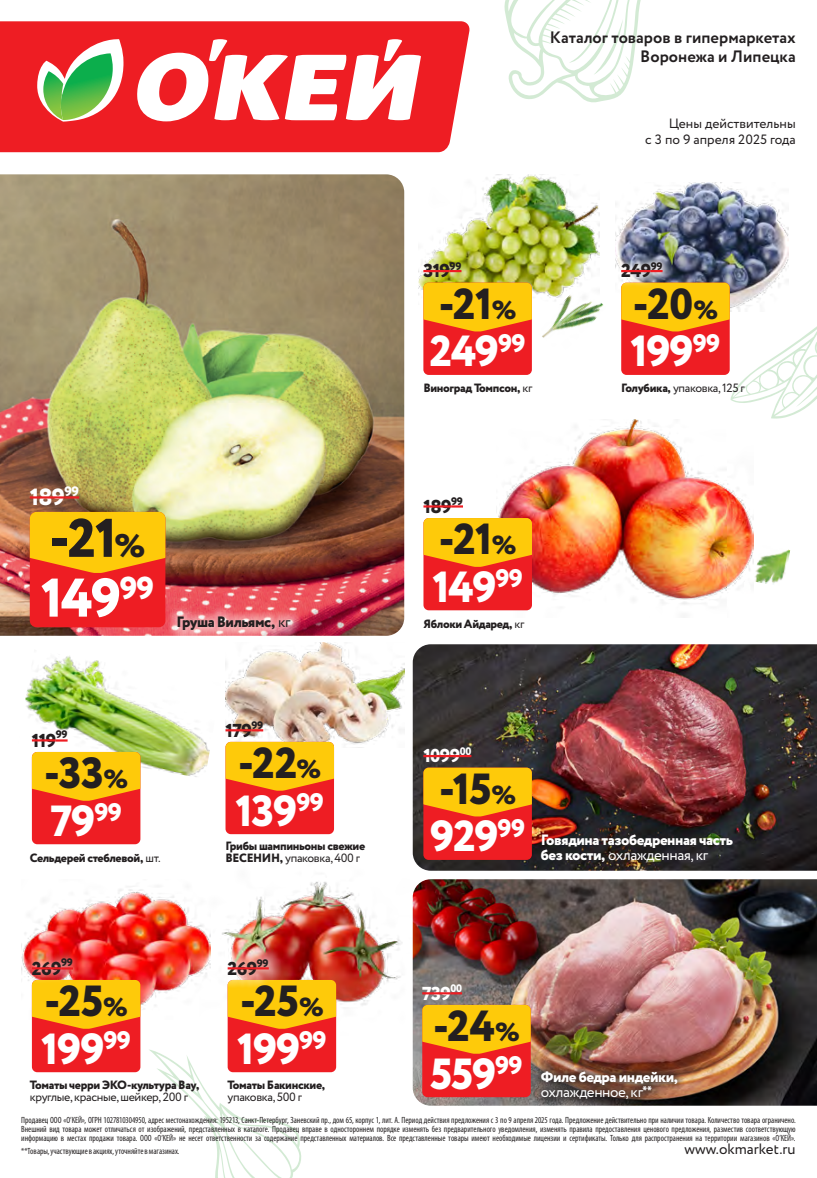
<style>
.page{position:relative;width:817px;height:1178px;background:#fff}
.page>*{position:absolute;margin:0;border:0;box-sizing:border-box;transform-origin:0 0}
.t1{font:800 54.3px "Circe";color:#231f20}
.t2{font:800 54.3px "Circe";color:#fff}
.t3{font:800 43.5px "Circe";letter-spacing:-.03em;color:#fff}
.t4{font:800 43.5px "Circe";letter-spacing:-.01em;color:#231f20}
.t5{font:800 31.65px "Circe";color:#fff}
.t6{font:800 23.4px "Circe";color:#fff}
.t7{font:800 18.75px "Circe";letter-spacing:-.03em;color:#231f20}
.t8{font:800 18.75px "Circe";letter-spacing:-.03em;color:#fff}
.t9{font:700 16.5px/19.8px "Circe";color:#231f20;text-align:right}
.t10{font:800 15px/15px "Circe";letter-spacing:-.03em;color:#fff}
.t11{font:800 15px "Circe";letter-spacing:-.03em;color:#231f20}
.t12{font:15px "Circe";color:#231f20}
.t13{font:13.5px/16.2px "Circe";color:#231f20;text-align:right}
.t14{font:800 12px/12px "Circe";letter-spacing:-.03em;color:#231f20}
.t15{font:12px "Circe";letter-spacing:-.03em;color:#231f20}
.t16{font:condensed 9px/9px "Myriad Pro";color:#231f20;text-align:justify;scale:.95 1}
.s1{font-size:32.7px}
.s2{font-weight:400}
.s3{font-size:26.1px}
.s4{font-weight:800}
.s5{font-family:"PT Sans";font-weight:700;font-stretch:condensed}
</style>
<div class="page">
<img style="left:542px;top:303px;width:61px;height:35px">
<img style="left:753px;top:545px;width:37px;height:39px">
<svg style="left:504px;top:0;width:137px;height:103px"></svg>
<svg style="left:149px;top:1049px;width:154px;height:129px"></svg>
<img style="left:412px;top:644px;width:404px;height:227px">
<img style="left:412px;top:879px;width:404px;height:227px">
<div style="left:423px;top:768px;width:108px;height:92px;background:#ee1d23;border-radius:5px"></div>
<svg style="left:423px;top:768px;width:108px;height:49px;background:#fbb30d"></svg>
<hr style="left:423px;top:755px;width:36px;height:2px;background:#ee1d23">
<svg style="left:459px;top:755px;width:12px;height:2px"></svg>
<div style="left:422px;top:1005px;width:108px;height:92px;background:#ee1d23;border-radius:5px"></div>
<svg style="left:422px;top:1005px;width:108px;height:49px;background:#fbb40d"></svg>
<hr style="left:422px;top:992px;width:28px;height:2px;background:#ee1d23">
<svg style="left:450px;top:992px;width:12px;height:2px"></svg>
<div style="left:532px;top:1062px;width:154px;height:46px;background:#231f20;opacity:.75"></div>
<img style="left:0;top:174px;width:404px;height:462px">
<img style="left:210px;top:859px;width:213px;height:176px">
<img style="left:418px;top:174px;width:182px;height:130px">
<img style="left:496px;top:420px;width:257px;height:191px">
<img style="left:225px;top:643px;width:179px;height:105px">
<img style="left:25px;top:655px;width:185px;height:124px">
<svg style="left:168px;top:606px;width:133px;height:30px;background:#ed868f"></svg>
<div style="left:30px;top:512px;width:135px;height:115px;background:#ee1d23;border-radius:7px"></div>
<svg style="left:30px;top:512px;width:135px;height:61px;background:#fcb50d"></svg>
<hr style="left:30px;top:496px;width:34px;height:2px;background:#ee1d23">
<svg style="left:64px;top:496px;width:15px;height:2px"></svg>
<div style="left:227px;top:980px;width:109px;height:92px;background:#ee1d23;border-radius:5px"></div>
<svg style="left:227px;top:980px;width:109px;height:49px;background:#fbb30e"></svg>
<svg style="left:215px;top:946px;width:66px;height:41px"></svg>
<hr style="left:227px;top:967px;width:30px;height:2px;background:#ee1d23">
<svg style="left:257px;top:967px;width:12px;height:2px"></svg>
<div style="left:423px;top:283px;width:108px;height:92px;background:#ee1d23;border-radius:5px"></div>
<svg style="left:423px;top:283px;width:108px;height:49px;background:#fbb40d"></svg>
<hr style="left:423px;top:270px;width:26px;height:2px;background:#ee1d23">
<svg style="left:449px;top:270px;width:12px;height:2px"></svg>
<img style="left:22px;top:889px;width:188px;height:131px">
<div style="left:32px;top:980px;width:108px;height:92px;background:#ee1d23;border-radius:5px"></div>
<svg style="left:32px;top:980px;width:108px;height:49px;background:#fbb40d"></svg>
<div style="left:23px;top:949px;width:59px;height:35px;background:#fff;opacity:.75"></div>
<hr style="left:32px;top:967px;width:29px;height:2px;background:#ee1d23">
<svg style="left:61px;top:967px;width:12px;height:2px"></svg>
<div style="left:423px;top:518px;width:109px;height:92px;background:#ee1d23;border-radius:5px"></div>
<svg style="left:423px;top:518px;width:109px;height:49px;background:#fcb50d"></svg>
<hr style="left:423px;top:505px;width:28px;height:2px;background:#ee1d23">
<svg style="left:451px;top:505px;width:12px;height:2px"></svg>
<div style="left:225px;top:742px;width:109px;height:92px;background:#ee1d23;border-radius:5px"></div>
<svg style="left:225px;top:742px;width:109px;height:49px;background:#fcb50e"></svg>
<hr style="left:225px;top:729px;width:26px;height:2px;background:#ee1d23">
<svg style="left:251px;top:729px;width:12px;height:2px"></svg>
<img style="left:615px;top:182px;width:173px;height:88px">
<div style="left:611px;top:252px;width:61px;height:35px;background:#fff;opacity:.75"></div>
<svg style="left:621px;top:270px;width:195px;height:149px"></svg>
<div style="left:32px;top:752px;width:108px;height:92px;background:#ee1d23;border-radius:5px"></div>
<svg style="left:32px;top:752px;width:108px;height:49px;background:#fcb50d"></svg>
<hr style="left:32px;top:739px;width:24px;height:2px;background:#ee1d23">
<svg style="left:56px;top:739px;width:12px;height:2px"></svg>
<div style="left:0;top:21px;width:469px;height:131px;background:#ee1d23"></div>
<svg style="left:136px;top:39px;width:285px;height:82px"></svg>
<svg style="left:37px;top:38px;width:87px;height:84px"></svg>
<h3 class="t9" style="left:550px;top:28px;width:247px">Каталог товаров в гипермаркетах<br>Воронежа и Липецка</h3>
<h3 class="t6" style="left:30px;top:481px;width:51px">189<sup>99</sup></h3>
<h1 class="t1" style="left:50px;top:501px;width:97px">-21<span class="s1">%</span></h1>
<h3 class="t5" style="left:120px;top:566px;width:36px">99</h3>
<h1 class="t2" style="left:41px;top:561px;width:82px">149</h1>
<h3 class="t11" style="left:177px;top:611px;width:115px">Груша Вильямс, <span class="s2">кг</span></h3>
<h3 class="t7" style="left:32px;top:727px;width:37px">119<sup>99</sup></h3>
<h2 class="t4" style="left:44px;top:743px;width:86px">-33<span class="s3">%</span></h2>
<h2 class="t3" style="left:50px;top:791px;width:73px">79<sup>99</sup></h2>
<h3 class="t14" style="left:30px;top:852px;width:132px">Сельдерей стеблевой, <span class="s2">шт.</span></h3>
<h3 class="t7" style="left:225px;top:717px;width:39px">179<sup>99</sup></h3>
<h2 class="t4" style="left:238px;top:733px;width:85px">-22<span class="s3">%</span></h2>
<h2 class="t3" style="left:235px;top:781px;width:90px">139<sup>99</sup></h2>
<h3 class="t14" style="left:225px;top:840px;width:141px">Грибы шампиньоны свежие<br>ВЕСЕНИН, <span class="s2">упаковка, 400 г</span></h3>
<h3 class="t7" style="left:32px;top:955px;width:43px">269<sup>99</sup></h3>
<h2 class="t4" style="left:44px;top:971px;width:85px">-25<span class="s3">%</span></h2>
<h2 class="t3" style="left:41px;top:1019px;width:91px">199<sup>99</sup></h2>
<h3 class="t7" style="left:227px;top:955px;width:43px">269<sup>99</sup></h3>
<h2 class="t4" style="left:240px;top:971px;width:85px">-25<span class="s3">%</span></h2>
<h2 class="t3" style="left:237px;top:1019px;width:91px">199<sup>99</sup></h2>
<h3 class="t14" style="left:30px;top:1079px;width:171px">Томаты черри ЭКО-культура Вау,</h3>
<h3 class="t15" style="left:30px;top:1088px;width:160px">круглые, красные, шейкер, 200 г</h3>
<h3 class="t14" style="left:227px;top:1079px;width:99px">Томаты Бакинские,</h3>
<h3 class="t15" style="left:227px;top:1088px;width:76px">упаковка, 500 г</h3>
<h3 class="t7" style="left:423px;top:258px;width:40px">319<sup>99</sup></h3>
<h2 class="t4" style="left:439px;top:274px;width:79px">-21<span class="s3">%</span></h2>
<h2 class="t3" style="left:429px;top:322px;width:97px">249<sup>99</sup></h2>
<h3 class="t14" style="left:423px;top:383px;width:111px">Виноград Томпсон, <span class="s2">кг</span></h3>
<h3 class="t7" style="left:423px;top:494px;width:41px">189<sup>99</sup></h3>
<h2 class="t4" style="left:439px;top:510px;width:79px">-21<span class="s3">%</span></h2>
<h2 class="t3" style="left:432px;top:557px;width:92px">149<sup>99</sup></h2>
<h3 class="t14" style="left:423px;top:618px;width:103px">Яблоки Айдаред, <span class="s2">кг</span></h3>
<h3 class="t13" style="left:645px;top:115px;width:152px">Цены действительны<br>с 3 по 9 апреля 2025 года</h3>
<h3 class="t7" style="left:621px;top:258px;width:43px">249<sup>99</sup></h3>
<h2 class="t4" style="left:632px;top:274px;width:87px">-20<span class="s3">%</span></h2>
<h2 class="t3" style="left:630px;top:322px;width:91px">199<sup>99</sup></h2>
<h3 class="t15" style="left:621px;top:380px;width:125px"><span class="s4">Голубика,</span> упаковка, 125 г</h3>
<h3 class="t8" style="left:423px;top:743px;width:49px">1099<sup>00</sup></h3>
<h2 class="t4" style="left:439px;top:759px;width:79px">-15<span class="s3">%</span></h2>
<h2 class="t3" style="left:430px;top:807px;width:97px">929<sup>99</sup></h2>
<h3 class="t10" style="left:540px;top:833px;width:193px">Говядина тазобедренная часть без кости, <span class="s2">охлажденная, кг</span></h3>
<h3 class="t8" style="left:422px;top:980px;width:41px">739<sup>00</sup></h3>
<h2 class="t4" style="left:433px;top:996px;width:88px">-24<span class="s3">%</span></h2>
<h2 class="t3" style="left:430px;top:1044px;width:94px">559<sup>99</sup></h2>
<h3 class="t10" style="left:540px;top:1070px;width:139px">Филе бедра индейки, <span class="s2">охлажденное, кг</span><span class="s5">**</span></h3>
<p class="t16" style="left:21px;top:1116px;width:816px">Продавец ООО «О’КЕЙ», ОГРН 1027810304950, адрес местонахождения: 195213, Санкт-Петербург, Заневский пр., дом 65, корпус 1, лит. А. Период действия предложения с 3 по 9 апреля 2025 года. Предложение действительно при наличии товара. Количество товара ограничено.<br>Внешний вид товара может отличаться от изображений, представленных в каталоге. Продавец вправе в одностороннем порядке изменять без предварительного уведомления, изменять правила предоставления ценового предложения, разместив соответствующую информацию в местах продажи товара. ООО «О’КЕЙ» не несет ответственности за содержание представленных материалов. Все представленные товары имеют необходимые лицензии и сертификаты. Только для распространения на территории магазинов «О’КЕЙ».</p>
<p class="t16" style="left:21px;top:1147px;width:168px">**Товары, участвующие в акциях, уточняйте в магазинах.</p>
<h3 class="t12" style="left:684px;top:1139px;width:113px">www.okmarket.ru</h3>
</div>
